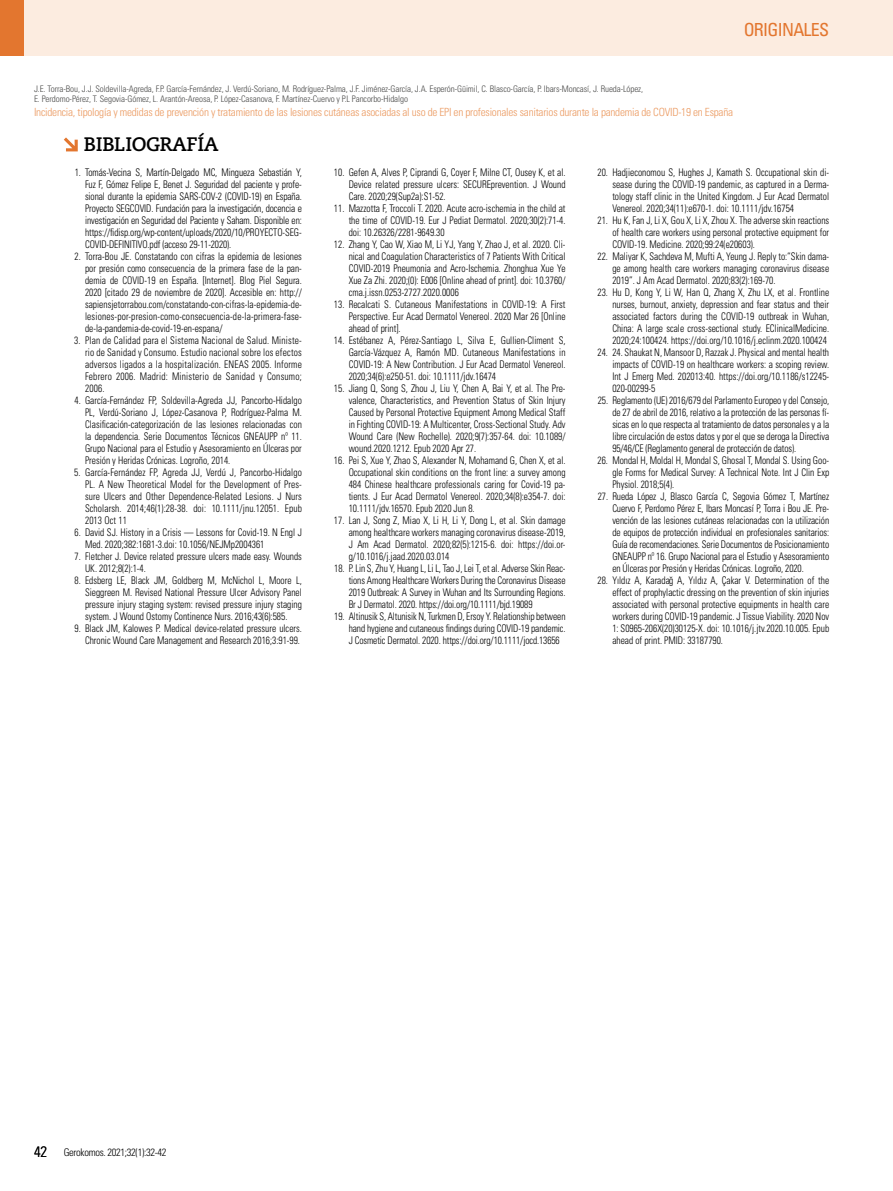
<style>
.page{position:relative;width:893px;height:1191px;background:#fff}
.page>*{position:absolute;margin:0;border:0;box-sizing:border-box;transform-origin:0 0}
.GAL_-_Cat_A{font:700 19.5px "Caecilia LT Std";letter-spacing:-.02em;color:#000}
.t1{font:condensed 18px "Univers LT Std";letter-spacing:-.04em;color:#e3762f}
.CAB_-_Titulo{font:300 condensed 11.25px "Univers LT Std";letter-spacing:-.02em;color:#eb9a61}
.t2{font:300 condensed 10.5px/12px "Univers LT Std";color:#000;text-align:justify;scale:.9 1}
.t3{font:300 condensed 10.5px "Univers LT Std";letter-spacing:-.03em;color:#000}
.CAB_-__Autores{font:300 condensed 9px/10.8px "Univers LT Std";letter-spacing:-.01em;color:#4a4a49}
.s1{font-size:15px}
</style>
<div class="page">
<div style="left:0;top:0;width:893px;height:55px;background:#fcece0"></div>
<div style="left:0;top:0;width:24px;height:55px;background:#e3762f"></div>
<svg style="left:64px;top:137px;width:14px;height:14px"></svg>
<h2 class="t1" style="left:744px;top:18px;width:87px">ORIGINALES</h2>
<p class="CAB_-__Autores" style="left:34px;top:83px;width:611px">J.E. Torra-Bou, J.J. Soldevilla-Agreda, F.P. García-Fernández, J. Verdú-Soriano, M. Rodríguez-Palma, J.F. Jiménez-García, J.A. Esperón-Güimil, C. Blasco-García, P. Ibars-Moncasí, J. Rueda-López,<br>E. Perdomo-Pérez, T. Segovia-Gómez, L. Arantón-Areosa, P. López-Casanova, F. Martínez-Cuervo y P.L Pancorbo-Hidalgo</p>
<p class="CAB_-_Titulo" style="left:34px;top:105px;width:701px">Incidencia, tipología y medidas de prevención y tratamiento de las lesiones cutáneas asociadas al uso de EPI en profesionales sanitarios durante la pandemia de COVID-19 en España</p>
<p class="GAL_-_Cat_A" style="left:84px;top:133px;width:136px">BIBLIOGRAFÍA</p>
<p class="t2" style="left:85px;top:166px;width:242px;text-indent:-10px">1. Tomás-Vecina S, Martín-Delgado MC, Mingueza Sebastián Y, Fuz F, Gómez Felipe E, Benet J. Seguridad del paciente y profe&shy;sional durante la epidemia SARS-COV-2 (COVID-19) en España.<br>Proyecto SEGCOVID. Fundación para la investigación, docencia e investigación en Seguridad del Paciente y Saham. Disponible en: https://fidisp.org/wp-content/uploads/2020/10/PROYECTO-SEG-COVID-DEFINITIVO.pdf (acceso 29-11-2020).</p>
<p class="t2" style="left:85px;top:250px;width:242px;text-indent:-11px">2. Torra-Bou JE. Constatando con cifras la epidemia de lesiones por presión como consecuencia de la primera fase de la pan&shy;demia de COVID-19 en España. [Internet]. Blog Piel Segura.<br>2020 [citado 29 de noviembre de 2020]. Accesible en: http:// sapiensjetorrabou.com/constatando-con-cifras-la-epidemia-de&shy;lesiones-por-presion-como-consecuencia-de-la-primera-fase&shy;de-la-pandemia-de-covid-19-en-espana/</p>
<p class="t2" style="left:85px;top:334px;width:242px;text-indent:-11px">3. Plan de Calidad para el Sistema Nacional de Salud. Ministe&shy;rio de Sanidad y Consumo. Estudio nacional sobre los efectos adversos ligados a la hospitalización. ENEAS 2005. Informe Febrero 2006. Madrid: Ministerio de Sanidad y Consumo; 2006.</p>
<p class="t2" style="left:85px;top:394px;width:242px;text-indent:-11px">4. García-Fernández FP, Soldevilla-Agreda JJ, Pancorbo-Hidalgo PL, Verdú-Soriano J, López-Casanova P, Rodríguez-Palma M.<br>Clasificación-categorización de las lesiones relacionadas con la dependencia. Serie Documentos Técnicos GNEAUPP nº 11.<br>Grupo Nacional para el Estudio y Asesoramiento en Úlceras por Presión y Heridas Crónicas. Logroño, 2014.</p>
<p class="t2" style="left:85px;top:466px;width:242px;text-indent:-11px">5. García-Fernández FP, Agreda JJ, Verdú J, Pancorbo-Hidalgo PL. A New Theoretical Model for the Development of Pres&shy;sure Ulcers and Other Dependence-Related Lesions. J Nurs Scholarsh. 2014;46(1):28-38. doi: 10.1111/jnu.12051. Epub 2013 Oct 11</p>
<p class="t2" style="left:85px;top:526px;width:242px;text-indent:-11px">6. David SJ. History in a Crisis — Lessons for Covid-19. N Engl J<br>Med. 2020;382:1681-3.doi: 10.1056/NEJMp2004361</p>
<p class="t2" style="left:85px;top:550px;width:242px;text-indent:-11px">7. Fletcher J. Device related pressure ulcers made easy. Wounds<br>UK. 2012;8(2):1-4.</p>
<p class="t2" style="left:85px;top:574px;width:242px;text-indent:-11px">8. Edsberg LE, Black JM, Goldberg M, McNichol L, Moore L, Sieggreen M. Revised National Pressure Ulcer Advisory Panel pressure injury staging system: revised pressure injury staging system. J Wound Ostomy Continence Nurs. 2016;43(6):585.</p>
<p class="t2" style="left:74px;top:622px;width:254px;text-align:right">9. Black JM, Kalowes P. Medical device-related pressure ulcers.<br>Chronic Wound Care Management and Research 2016;3:91-99.</p>
<p class="t2" style="left:349px;top:166px;width:242px;text-indent:-15px">10. Gefen A, Alves P, Ciprandi G, Coyer F, Milne CT, Ousey K, et al.<br>Device related pressure ulcers: SECUREprevention. J Wound Care. 2020;29(Sup2a):S1-52.</p>
<p class="t2" style="left:349px;top:202px;width:242px;text-indent:-15px">11. Mazzotta F, Troccoli T. 2020. Acute acro-ischemia in the child at the time of COVID-19. Eur J Pediat Dermatol. 2020;30(2):71-4. doi: 10.26326/2281-9649.30</p>
<p class="t2" style="left:349px;top:238px;width:242px;text-indent:-15px">12. Zhang Y, Cao W, Xiao M, Li YJ, Yang Y, Zhao J, et al. 2020. Cli&shy;nical and Coagulation Characteristics of 7 Patients With Critical COVID-2019 Pneumonia and Acro-Ischemia. Zhonghua Xue Ye Xue Za Zhi. 2020;(0): E006 [Online ahead of print]. doi: 10.3760/ cma.j.issn.0253-2727.2020.0006</p>
<p class="t2" style="left:349px;top:298px;width:242px;text-indent:-15px">13. Recalcati S. Cutaneous Manifestations in COVID-19: A First Perspective. Eur Acad Dermatol Venereol. 2020 Mar 26 [Online ahead of print].</p>
<p class="t2" style="left:349px;top:334px;width:242px;text-indent:-15px">14. Estébanez A, Pérez-Santiago L, Silva E, Gullien-Climent S, García-Vázquez A, Ramón MD. Cutaneous Manifestations in COVID-19: A New Contribution. J Eur Acad Dermatol Venereol.<br>2020;34(6):e250-51. doi: 10.1111/jdv.16474</p>
<p class="t2" style="left:349px;top:382px;width:242px;text-indent:-15px">15. Jiang Q, Song S, Zhou J, Liu Y, Chen A, Bai Y, et al. The Pre&shy;valence, Characteristics, and Prevention Status of Skin Injury Caused by Personal Protective Equipment Among Medical Staff in Fighting COVID-19: A Multicenter, Cross-Sectional Study. Adv Wound Care (New Rochelle). 2020;9(7):357-64. doi: 10.1089/ wound.2020.1212. Epub 2020 Apr 27.</p>
<p class="t2" style="left:349px;top:454px;width:242px;text-indent:-15px">16. Pei S, Xue Y, Zhao S, Alexander N, Mohamand G, Chen X, et al.<br>Occupational skin conditions on the front line: a survey among 484 Chinese healthcare professionals caring for Covid-19 pa&shy;tients. J Eur Acad Dermatol Venereol. 2020;34(8):e354-7. doi:<br>10.1111/jdv.16570. Epub 2020 Jun 8.</p>
<p class="t2" style="left:349px;top:514px;width:242px;text-indent:-15px">17. Lan J, Song Z, Miao X, Li H, Li Y, Dong L, et al. Skin damage among healthcare workers managing coronavirus disease-2019, J Am Acad Dermatol. 2020;82(5):1215-6. doi: https://doi.or&shy;g/10.1016/j.jaad.2020.03.014</p>
<p class="t2" style="left:349px;top:562px;width:242px;text-indent:-14px">18. P. Lin S, Zhu Y, Huang L, Li L, Tao J, Lei T, et al. Adverse Skin Reac&shy;tions Among Healthcare Workers During the Coronavirus Disease 2019 Outbreak: A Survey in Wuhan and Its Surrounding Regions.<br>Br J Dermatol. 2020. https://doi.org/10.1111/bjd.19089</p>
<p class="t2" style="left:349px;top:610px;width:242px;text-indent:-14px">19. Altinusik S, Altunisik N, Turkmen D, Ersoy Y. Relationship between hand hygiene and cutaneous findings during COVID-19 pandemic.<br>J Cosmetic Dermatol. 2020. https://doi.org/10.1111/jocd.13656</p>
<p class="t2" style="left:612px;top:166px;width:242px;text-indent:-15px">20. Hadjieconomou S, Hughes J, Kamath S. Occupational skin di&shy;sease during the COVID-19 pandemic, as captured in a Derma&shy;tology staff clinic in the United Kingdom. J Eur Acad Dermatol Venereol. 2020;34(11):e670-1. doi: 10.1111/jdv.16754</p>
<p class="t2" style="left:612px;top:214px;width:242px;text-indent:-15px">21. Hu K, Fan J, Li X, Gou X, Li X, Zhou X. The adverse skin reactions of health care workers using personal protective equipment for COVID-19. Medicine. 2020;99:24(e20603).</p>
<p class="t2" style="left:612px;top:250px;width:242px;text-indent:-15px">22. Maliyar K, Sachdeva M, Mufti A, Yeung J. Reply to:“Skin dama&shy;ge among health care workers managing coronavirus disease 2019”. J Am Acad Dermatol. 2020;83(2):169-70.</p>
<p class="t2" style="left:612px;top:286px;width:242px;text-indent:-15px">23. Hu D, Kong Y, Li W, Han Q, Zhang X, Zhu LX, et al. Frontline nurses, burnout, anxiety, depression and fear status and their associated factors during the COVID-19 outbreak in Wuhan, China: A large scale cross-sectional study. EClinicalMedicine.<br>2020;24:100424. https://doi.org/10.1016/j.eclinm.2020.100424</p>
<p class="t2" style="left:612px;top:346px;width:242px;text-indent:-15px">24. 24. Shaukat N, Mansoor D, Razzak J. Physical and mental health impacts of COVID-19 on healthcare workers: a scoping review.<br>Int J Emerg Med. 202013:40. https://doi.org/10.1186/s12245- 020-00299-5</p>
<p class="t2" style="left:612px;top:394px;width:242px;text-indent:-14px">25. Reglamento (UE) 2016/679 del Parlamento Europeo y del Consejo, de 27 de abril de 2016, relativo a la protección de las personas fí&shy;sicas en lo que respecta al tratamiento de datos personales y a la libre circulación de estos datos y por el que se deroga la Directiva 95/46/CE (Reglamento general de protección de datos).</p>
<p class="t2" style="left:612px;top:454px;width:242px;text-indent:-15px">26. Mondal H, Moldal H, Mondal S, Ghosal T, Mondal S. Using Goo&shy;gle Forms for Medical Survey: A Technical Note. Int J Clin Exp Physiol. 2018;5(4).</p>
<p class="t2" style="left:612px;top:490px;width:242px;text-indent:-14px">27. Rueda López J, Blasco García C, Segovia Gómez T, Martínez Cuervo F, Perdomo Pérez E, Ibars Moncasí P, Torra i Bou JE. Pre&shy;vención de las lesiones cutáneas relacionadas con la utilización de equipos de protección individual en profesionales sanitarios:<br>Guía de recomendaciones. Serie Documentos de Posicionamiento GNEAUPP nº 16. Grupo Nacional para el Estudio y Asesoramiento en Úlceras por Presión y Heridas Crónicas. Logroño, 2020.</p>
<p class="t2" style="left:612px;top:574px;width:242px;text-indent:-15px">28. Yıldız A, Karadaˇg A, Yıldız A, Çakar V. Determination of the effect of prophylactic dressing on the prevention of skin injuries associated with personal protective equipments in health care workers during COVID-19 pandemic. J Tissue Viability. 2020 Nov 1: S0965-206X(20)30125-X. doi: 10.1016/j.jtv.2020.10.005. Epub ahead of print. PMID: 33187790.</p>
<p class="t3" style="left:34px;top:1145px;width:134px"><span class="s1">42</span> Gerokomos. 2021;32(1):32-42</p>
</div>
